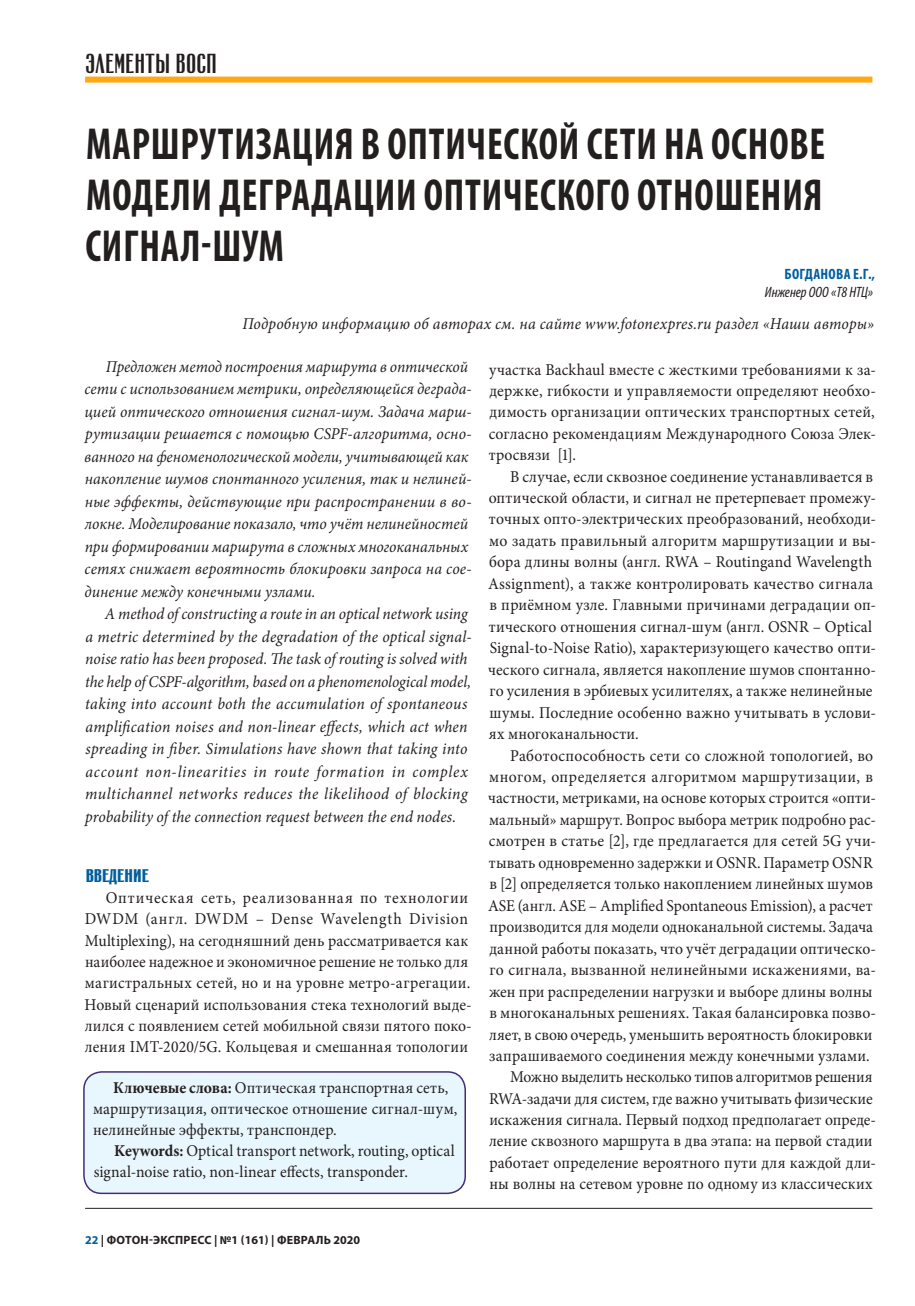
<style>
.page{position:relative;width:915px;height:1306px;background:#fff}
.page>*{position:absolute;margin:0;border:0;box-sizing:border-box;transform-origin:0 0}
.t1{font:700 condensed 45px/51px "Myriad Pro";letter-spacing:.02em;color:#241f1f;text-align:justify;scale:.89 1}
.t2{font:27px "Rubrica C";letter-spacing:.015em;color:#241f1f;scale:.95 1}
.t3{font:700 18px "Rubrica C";color:#005e9d}
.t4{font:16.5px/21.5px "Minion Pro";letter-spacing:.01em;color:#241f1f;scale:.95 1}
.t5{font:italic 16.5px/22.5px "Minion Pro";letter-spacing:.005em;color:#241f1f;scale:.94 1}
.t6{font:16.5px "Minion Pro";letter-spacing:.01em;color:#241f1f;scale:.94 1}
.t7{font:italic 16.5px "Minion Pro";letter-spacing:.005em;color:#241f1f;scale:.95 1}
.t8{font:16.5px "Minion Pro";letter-spacing:.03em;color:#241f1f;scale:.95 1}
.t9{font:16.5px "Minion Pro";letter-spacing:-.015em;color:#241f1f;scale:.94 1}
.t10{font:italic condensed 15px "Myriad Pro";color:#241f1f}
.t11{font:700 condensed 15px "Myriad Pro";letter-spacing:.02em;color:#005e9d}
.t12{font:700 12px "Myriad Pro";letter-spacing:.02em;color:#241f1f}
.s1{font-weight:700}
.s2{color:#005e9d}
</style>
<div class="page">
<hr style="left:85px;top:1207px;width:787px;height:1px;background:#241f1f">
<div style="left:85px;top:77px;width:787px;height:6px;background:#fea814"></div>
<div style="left:84px;top:1071px;width:381px;height:122px;background:#e8f6fe;border-radius:18px"></div>
<div style="left:83px;top:1071px;width:383px;height:123px;border:2px solid #422d76;border-radius:18px"></div>
<h2 class="t2" style="left:85px;top:50px;width:139px">ЭЛЕМЕНТЫ ВОСП</h2>
<h1 class="t1" style="left:85px;top:118px;width:832px">МАРШРУТИЗАЦИЯ В ОПТИЧЕСКОЙ СЕТИ НА ОСНОВЕ МОДЕЛИ ДЕГРАДАЦИИ ОПТИЧЕСКОГО ОТНОШЕНИЯ СИГНАЛ-ШУМ</h1>
<p class="t11" style="left:784px;top:264px;width:92px">БОГДАНОВА Е.Г.,</p>
<p class="t10" style="left:764px;top:283px;width:110px">Инженер ООО «Т8 НТЦ»</p>
<p class="t7" style="left:242px;top:312px;width:666px">Подробную информацию об авторах см. на сайте www.fotonexpres.ru раздел «Наши авторы»</p>
<p class="t5" style="left:84px;top:355px;width:413px;text-indent:22px">Предложен метод построения маршрута в оптической сети с использованием метрики, определяющейся деграда&shy;цией оптического отношения сигнал-шум. Задача марш&shy;рутизации решается с помощью CSPF-алгоритма, осно&shy;ванного на феноменологической модели, учитывающей как накопление шумов спонтанного усиления, так и нелиней&shy;ные эффекты, действующие при распространении в во&shy;локне. Моделирование показало, что учёт нелинейностей при формировании маршрута в сложных многоканальных сетях снижает вероятность блокировки запроса на сое&shy;динение между конечными узлами.</p>
<p class="t5" style="left:85px;top:602px;width:412px;text-indent:20px">A method of constructing a route in an optical network using a metric determined by the degradation of the optical signal&shy;noise ratio has been proposed. The task of routing is solved with the help of CSPF-algorithm, based on a phenomenological model, taking into account both the accumulation of spontaneous amplification noises and non-linear effects, which act when spreading in fiber. Simulations have shown that taking into account non-linearities in route formation in complex multichannel networks reduces the likelihood of blocking probability of the connection request between the end nodes.</p>
<p class="t3" style="left:86px;top:866px;width:65px">ВВЕДЕНИЕ</p>
<p class="t4" style="left:85px;top:887px;width:409px;text-indent:21px">Оптическая сеть, реализованная по технологии DWDM (англ. DWDM – Dense Wavelength Division Multiplexing), на сегодняшний день рассматривается как наиболее надежное и экономичное решение не только для магистральных сетей, но и на уровне метро-агрегации.<br>Новый сценарий использования стека технологий выде&shy;лился с появлением сетей мобильной связи пятого поко&shy;ления IMT-2020/5G. Кольцевая и смешанная топологии</p>
<p class="t4" style="left:93px;top:1077px;width:385px;line-height:21px;text-indent:20px"><span class="s1">Ключевые слова:</span> Оптическая транспортная сеть, маршрутизация, оптическое отношение сигнал-шум, нелинейные эффекты, транспондер.</p>
<p class="t4" style="left:94px;top:1140px;width:381px;line-height:21px;text-indent:20px"><span class="s1">Keywords:</span> Optical transport network, routing, optical signal-noise ratio, non-linear effects, transponder.</p>
<p class="t12" style="left:85px;top:1232px;width:276px"><span class="s2">22</span> | ФОТОН-ЭКСПРЕСС | №1 (161) | ФЕВРАЛЬ 2020</p>
<p class="t4" style="left:488px;top:359px;width:409px;text-align:justify">участка Backhaul вместе с жесткими требованиями к за&shy;держке, гибкости и управляемости определяют необхо&shy;димость организации оптических транспортных сетей, согласно рекомендациям Международного Союза Элек&shy;тросвязи [1].</p>
<p class="t4" style="left:488px;top:465px;width:410px;text-indent:22px">В случае, если сквозное соединение устанавливается в оптической области, и сигнал не претерпевает промежу&shy;точных опто-электрических преобразований, необходи&shy;мо задать правильный алгоритм маршрутизации и вы&shy;бора длины волны (англ. RWA – Routingand Wavelength Assignment), а также контролировать качество сигнала в приёмном узле. Главными причинами деградации оп&shy;тического отношения сигнал-шум (англ. OSNR – Optical Signal-to-Noise Ratio), характеризующего качество опти&shy;ческого сигнала, является накопление шумов спонтанно&shy;го усиления в эрбиевых усилителях, а также нелинейные шумы. Последние особенно важно учитывать в услови&shy;ях многоканальности.</p>
<p class="t4" style="left:510px;top:744px;width:383px">Работоспособность сети со сложной топологией, во</p>
<p class="t8" style="left:489px;top:765px;width:405px">многом, определяется алгоритмом маршрутизации, в</p>
<p class="t6" style="left:488px;top:787px;width:414px">частности, метриками, на основе которых строится «опти-</p>
<p class="t4" style="left:489px;top:809px;width:408px">мальный» маршрут. Вопрос выбора метрик подробно рас-</p>
<p class="t4" style="left:488px;top:830px;width:409px">смотрен в статье [2], где предлагается для сетей 5G учи-</p>
<p class="t4" style="left:489px;top:851px;width:405px">тывать одновременно задержки и OSNR. Параметр OSNR</p>
<p class="t4" style="left:489px;top:873px;width:405px">в [2] определяется только накоплением линейных шумов</p>
<p class="t4" style="left:488px;top:894px;width:406px">ASE (англ. ASE – Amplified Spontaneous Emission), а расчет</p>
<p class="t6" style="left:489px;top:915px;width:409px">производится для модели одноканальной системы. Задача</p>
<p class="t4" style="left:489px;top:937px;width:408px">данной работы показать, что учёт деградации оптическо-</p>
<p class="t4" style="left:489px;top:959px;width:408px">го сигнала, вызванной нелинейными искажениями, ва-</p>
<p class="t4" style="left:489px;top:980px;width:405px">жен при распределении нагрузки и выборе длины волны</p>
<p class="t4" style="left:489px;top:1002px;width:408px">в многоканальных решениях. Такая балансировка позво-</p>
<p class="t6" style="left:489px;top:1023px;width:409px">ляет, в свою очередь, уменьшить вероятность блокировки</p>
<p class="t4" style="left:489px;top:1045px;width:402px">запрашиваемого соединения между конечными узлами.</p>
<p class="t9" style="left:510px;top:1065px;width:387px">Можно выделить несколько типов алгоритмов решения</p>
<p class="t4" style="left:489px;top:1087px;width:405px">RWA-задачи для систем, где важно учитывать физические</p>
<p class="t4" style="left:489px;top:1108px;width:408px">искажения сигнала. Первый подход предполагает опреде-</p>
<p class="t4" style="left:489px;top:1130px;width:405px">ление сквозного маршрута в два этапа: на первой стадии</p>
<p class="t4" style="left:489px;top:1151px;width:408px">работает определение вероятного пути для каждой дли-</p>
<p class="t4" style="left:489px;top:1172px;width:405px">ны волны на сетевом уровне по одному из классических</p>
</div>
